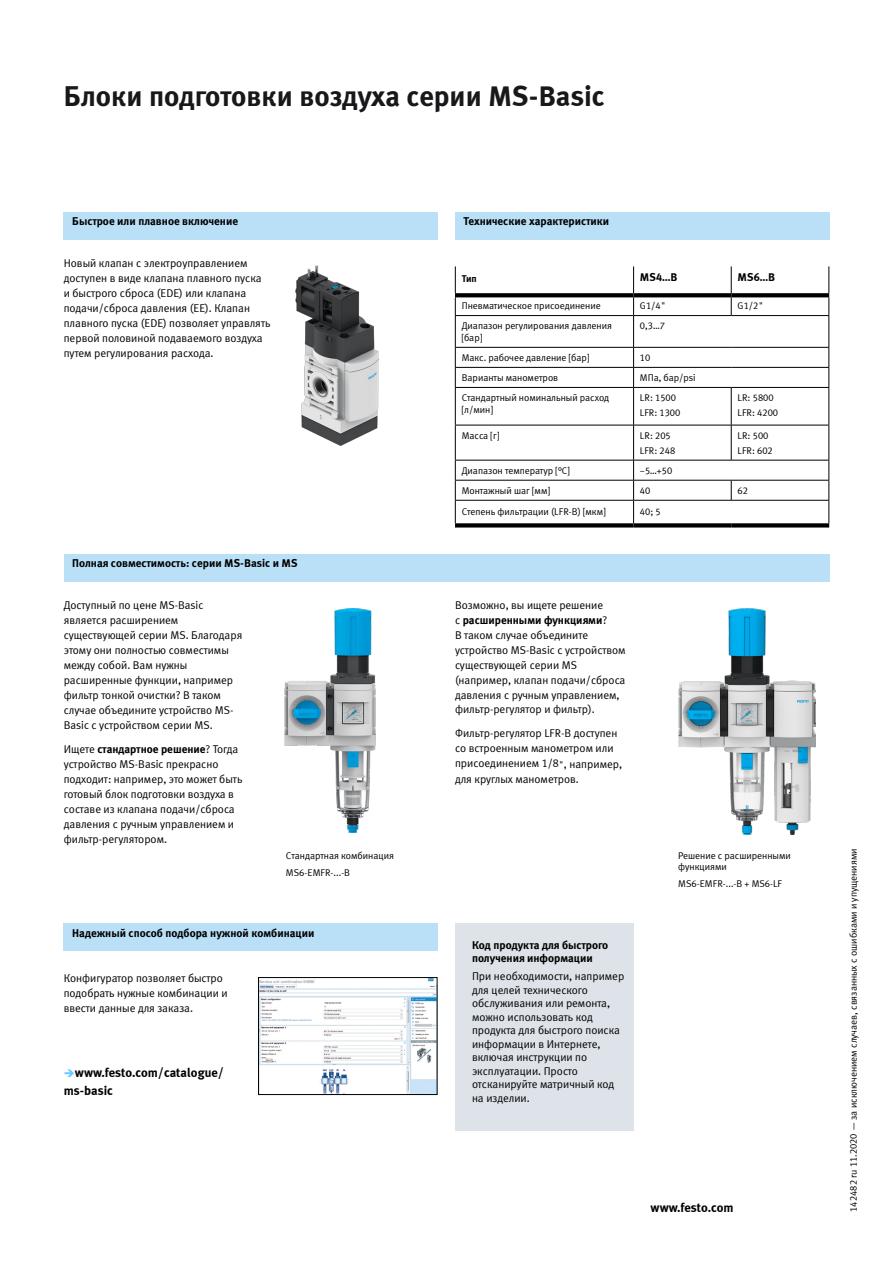
<style>
.page{position:relative;width:893px;height:1263px;background:#fff}
.page>*{position:absolute;margin:0;border:0;box-sizing:border-box;transform-origin:0 0}
.t1{font:700 28.5px "Meta Plus LF";color:#1a171b}
.t2{font:700 12.75px/18px "Meta Plus LF";color:#000}
.t3{font:11.25px/15px "Meta Plus LF";color:#000}
.t4{font:700 11.25px/13.5px "Meta Plus LF";color:#000}
.t5{font:9.75px/15px "Meta Plus LF";color:#000}
.t6{font:700 9.75px "Meta Plus LF";color:#000}
.s1{font-weight:700}
.s2{font-size:9.75px}
.s3{color:#6cf}
</style>
<div class="page">
<div style="left:64px;top:555px;width:765px;height:27px;background:#b9e0f7"></div>
<div style="left:64px;top:924px;width:374px;height:27px;background:#b9e0f7"></div>
<div style="left:64px;top:213px;width:374px;height:27px;background:#b9e0f7"></div>
<div style="left:455px;top:213px;width:374px;height:27px;background:#b9e0f7"></div>
<hr style="left:828px;top:316px;width:1px;height:31px;background:#000">
<svg style="left:828px;top:348px;width:1px;height:39px"></svg>
<hr style="left:731px;top:388px;width:1px;height:37px;background:#000">
<hr style="left:828px;top:388px;width:1px;height:37px;background:#000">
<hr style="left:731px;top:425px;width:1px;height:35px;background:#000">
<hr style="left:828px;top:425px;width:1px;height:35px;background:#000">
<svg style="left:731px;top:481px;width:1px;height:19px"></svg>
<svg style="left:828px;top:461px;width:1px;height:62px"></svg>
<hr style="left:634px;top:425px;width:97px;height:1px;background:#000">
<hr style="left:731px;top:425px;width:98px;height:1px;background:#000">
<svg style="left:731px;top:266px;width:1px;height:49px"></svg>
<svg style="left:828px;top:266px;width:1px;height:49px"></svg>
<hr style="left:455px;top:425px;width:1px;height:35px;background:#000">
<hr style="left:633px;top:425px;width:1px;height:35px;background:#000">
<hr style="left:455px;top:315px;width:179px;height:1px;background:#000">
<hr style="left:455px;top:316px;width:1px;height:31px;background:#000">
<hr style="left:455px;top:347px;width:179px;height:1px;background:#000">
<hr style="left:455px;top:367px;width:179px;height:1px;background:#000">
<svg style="left:455px;top:348px;width:1px;height:39px"></svg>
<hr style="left:455px;top:387px;width:179px;height:1px;background:#000">
<hr style="left:455px;top:388px;width:1px;height:37px;background:#000">
<hr style="left:633px;top:388px;width:1px;height:37px;background:#000">
<hr style="left:455px;top:425px;width:179px;height:1px;background:#000">
<hr style="left:455px;top:460px;width:179px;height:1px;background:#000">
<hr style="left:455px;top:480px;width:179px;height:1px;background:#000">
<hr style="left:455px;top:500px;width:179px;height:1px;background:#000">
<svg style="left:455px;top:460px;width:1px;height:63px"></svg>
<svg style="left:455px;top:523px;width:179px;height:4px"></svg>
<svg style="left:634px;top:293px;width:97px;height:4px"></svg>
<svg style="left:731px;top:293px;width:98px;height:4px"></svg>
<svg style="left:455px;top:266px;width:1px;height:49px"></svg>
<svg style="left:633px;top:266px;width:1px;height:49px"></svg>
<svg style="left:455px;top:293px;width:179px;height:4px"></svg>
<hr style="left:634px;top:315px;width:97px;height:1px;background:#000">
<hr style="left:633px;top:316px;width:1px;height:31px;background:#000">
<hr style="left:731px;top:315px;width:98px;height:1px;background:#000">
<hr style="left:634px;top:387px;width:97px;height:1px;background:#000">
<hr style="left:731px;top:387px;width:98px;height:1px;background:#000">
<hr style="left:634px;top:347px;width:97px;height:1px;background:#000">
<svg style="left:633px;top:348px;width:1px;height:39px"></svg>
<hr style="left:731px;top:347px;width:98px;height:1px;background:#000">
<hr style="left:634px;top:367px;width:97px;height:1px;background:#000">
<hr style="left:731px;top:367px;width:98px;height:1px;background:#000">
<hr style="left:634px;top:460px;width:97px;height:1px;background:#000">
<hr style="left:731px;top:460px;width:98px;height:1px;background:#000">
<hr style="left:634px;top:480px;width:97px;height:1px;background:#000">
<hr style="left:731px;top:480px;width:98px;height:1px;background:#000">
<hr style="left:634px;top:500px;width:97px;height:1px;background:#000">
<svg style="left:633px;top:460px;width:1px;height:63px"></svg>
<hr style="left:731px;top:500px;width:98px;height:1px;background:#000">
<svg style="left:634px;top:523px;width:97px;height:4px"></svg>
<svg style="left:731px;top:523px;width:98px;height:4px"></svg>
<img style="left:285px;top:609px;width:90px;height:224px">
<img style="left:295px;top:266px;width:83px;height:179px">
<img style="left:678px;top:609px;width:137px;height:226px">
<div style="left:455px;top:924px;width:179px;height:207px;background:#dde3e8"></div>
<img style="left:260px;top:979px;width:175px;height:114px">
<div style="left:258px;top:977px;width:179px;height:118px;border:1px solid #000"></div>
<h1 class="t1" style="left:64px;top:78px;width:542px">Блоки подготовки воздуха серии MS-Basic</h1>
<p class="t4" style="left:72px;top:214px;width:167px">Быстрое или плавное включение</p>
<p class="t4" style="left:463px;top:214px;width:147px">Технические характеристики</p>
<p class="t3" style="left:64px;top:255px;width:208px">Новый клапан с электроуправлением доступен в виде клапана плавного пуска и быстрого сброса (EDE) или клапана подачи/сброса давления (EE). Клапан плавного пуска (EDE) позволяет управлять первой половиной подаваемого воздуха путем регулирования расхода.</p>
<p class="t4" style="left:72px;top:556px;width:227px">Полная совместимость: серии MS-Basic и MS</p>
<p class="t3" style="left:64px;top:597px;width:180px">Доступный по цене MS-Basic является расширением существующей серии MS. Благодаря этому они полностью совместимы между собой. Вам нужны расширенные функции, например фильтр тонкой очистки? В таком случае объедините устройство MS-<br>Basic с устройством серии MS.</p>
<p class="t3" style="left:64px;top:741px;width:180px">Ищете <span class="s1">стандартное решение</span>? Тогда устройство MS-Basic прекрасно подходит: например, это может быть готовый блок подготовки воздуха в составе из клапана подачи/сброса давления с ручным управлением и фильтр-регулятором.</p>
<p class="t6" style="left:462px;top:273px;width:17px">Тип</p>
<p class="t4" style="left:640px;top:270px;width:39px">MS4…B</p>
<p class="t4" style="left:738px;top:270px;width:39px">MS6…B</p>
<p class="t5" style="left:462px;top:298px;width:141px">Пневматическое присоединение</p>
<p class="t5" style="left:640px;top:298px;width:28px">G1/4"</p>
<p class="t5" style="left:738px;top:298px;width:27px">G1/2"</p>
<p class="t5" style="left:462px;top:320px;width:152px;line-height:11.7px">Диапазон регулирования давления [бар]</p>
<p class="t5" style="left:640px;top:318px;width:26px">0,3…7</p>
<p class="t5" style="left:462px;top:350px;width:129px">Макс. рабочее давление [бар]</p>
<p class="t5" style="left:640px;top:350px;width:12px">10</p>
<p class="t5" style="left:462px;top:370px;width:98px">Варианты манометров</p>
<p class="t5" style="left:640px;top:370px;width:57px">МПа, бар/psi</p>
<p class="t5" style="left:462px;top:392px;width:149px;line-height:11.7px">Стандартный номинальный расход [л/мин]</p>
<p class="t5" style="left:640px;top:390px;width:42px">LR: 1500<br>LFR: 1300</p>
<p class="t5" style="left:738px;top:390px;width:42px">LR: 5800<br>LFR: 4200</p>
<p class="t5" style="left:462px;top:428px;width:39px">Масса [г]</p>
<p class="t5" style="left:640px;top:428px;width:37px">LR: 205<br>LFR: 248</p>
<p class="t5" style="left:738px;top:428px;width:37px">LR: 500<br>LFR: 602</p>
<p class="t5" style="left:462px;top:463px;width:110px">Диапазон температур [°C]</p>
<p class="t5" style="left:640px;top:463px;width:34px">−5…+50</p>
<p class="t5" style="left:462px;top:483px;width:90px">Монтажный шаг [мм]</p>
<p class="t5" style="left:640px;top:483px;width:12px">40</p>
<p class="t5" style="left:738px;top:483px;width:12px">62</p>
<p class="t5" style="left:462px;top:504px;width:145px">Степень фильтрации (LFR-B) [мкм]</p>
<p class="t5" style="left:640px;top:504px;width:22px">40; 5</p>
<p class="t3" style="left:455px;top:597px;width:172px">Возможно, вы ищете решение<br>с <span class="s1">расширенными функциями</span>?<br>В таком случае объедините устройство MS-Basic с устройством существующей серии MS (например, клапан подачи/сброса давления с ручным управлением, фильтр-регулятор и фильтр).</p>
<p class="t3" style="left:455px;top:726px;width:169px">Фильтр-регулятор LFR-B доступен со встроенным манометром или присоединением 1/8<span class="s2">"</span>, например, для круглых манометров.</p>
<p class="t5" style="left:286px;top:847px;width:110px;line-height:16.5px">Стандартная комбинация<br>MS6-EMFR-...-B</p>
<p class="t5" style="left:678px;top:850px;width:114px;line-height:10.6px">Решение с расширенными функциями</p>
<p class="t5" style="left:678px;top:875px;width:105px">MS6-EMFR-...-B + MS6-LF</p>
<p class="t4" style="left:72px;top:925px;width:244px">Надежный способ подбора нужной комбинации</p>
<p class="t3" style="left:64px;top:971px;width:165px">Конфигуратор позволяет быстро подобрать нужные комбинации и ввести данные для заказа.</p>
<p class="t2" style="left:64px;top:1063px;width:162px"><span class="s3">➔</span>www.festo.com/catalogue/ ms-basic</p>
<p class="t4" style="left:472px;top:937px;width:138px">Код продукта для быстрого получения информации</p>
<p class="t3" style="left:472px;top:969px;width:154px;line-height:13.5px">При необходимости, например для целей технического обслуживания или ремонта, можно использовать код продукта для быстрого поиска информации в Интернете, включая инструкции по эксплуатации. Просто отсканируйте матричный код на изделии.</p>
<p class="t2" style="left:651px;top:1198px;width:84px">www.festo.com</p>
<p class="t5" style="left:846px;top:1212px;width:365px;rotate:-90deg">142482 ru 11.2020 — за исключением случаев, связанных с ошибками и упущениями</p>
</div>
